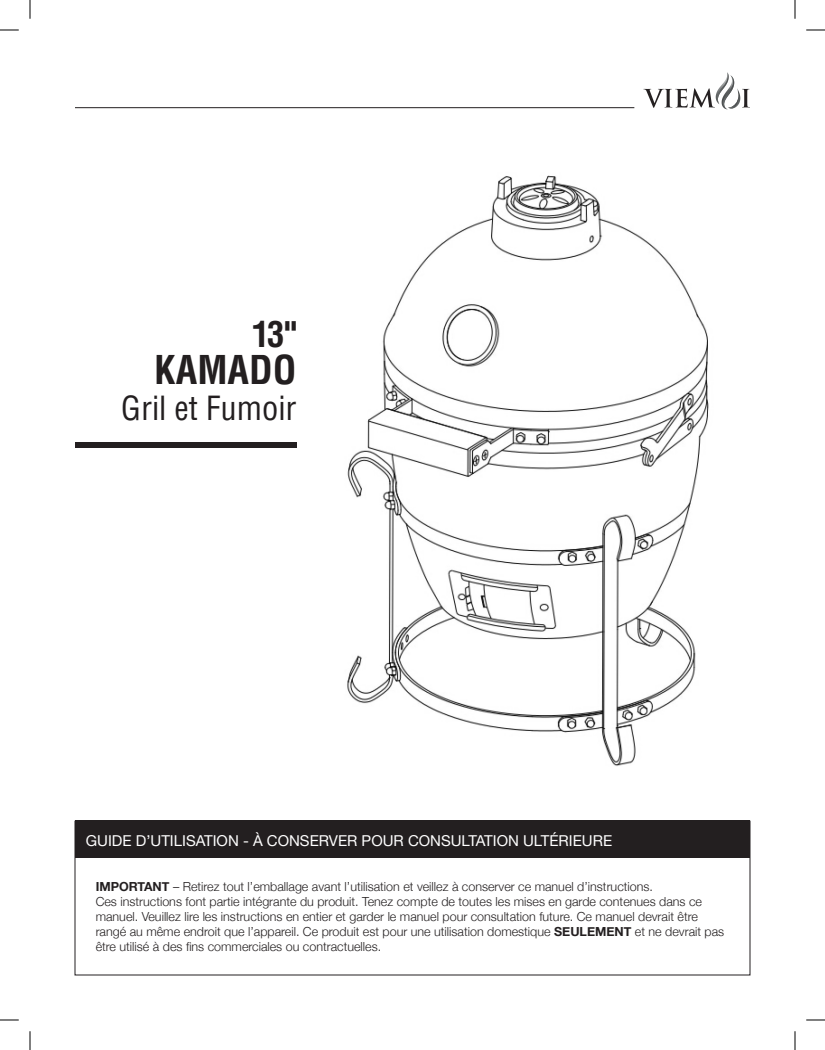
<style>
.page{position:relative;width:825px;height:1050px;background:#fff}
.page>*{position:absolute;margin:0;border:0;box-sizing:border-box;transform-origin:0 0}
.t1{font:700 condensed 38.75px "Helvetica";color:#231f20}
.t2{font:700 condensed 35px "Helvetica";color:#231f20}
.t3{font:condensed 32.5px "Helvetica";color:#231f20}
.t4{font:15px "Helvetica Neue";color:#fff}
.t5{font:300 12.5px/15px "Helvetica Neue";color:#231f20}
.s1{font-weight:700}
</style>
<div class="page">
<hr style="left:75px;top:107px;width:559px;height:1px;background:#231f20">
<svg style="left:643px;top:72px;width:107px;height:37px"></svg>
<img style="left:347px;top:175px;width:362px;height:591px">
<div style="left:75px;top:442px;width:221px;height:6px;background:#231f20"></div>
<div style="left:75px;top:821px;width:675px;height:37px;background:#231f20"></div>
<svg style="left:0;top:29px;width:19px;height:2px"></svg>
<svg style="left:806px;top:29px;width:19px;height:2px"></svg>
<svg style="left:0;top:1019px;width:19px;height:2px"></svg>
<svg style="left:806px;top:1019px;width:19px;height:2px"></svg>
<svg style="left:29px;top:0;width:2px;height:19px"></svg>
<svg style="left:29px;top:1031px;width:2px;height:19px"></svg>
<svg style="left:794px;top:0;width:2px;height:19px"></svg>
<svg style="left:794px;top:1031px;width:2px;height:19px"></svg>
<p class="t2" style="left:252px;top:312px;width:46px">13"</p>
<p class="t1" style="left:154px;top:346px;width:144px">KAMADO</p>
<p class="t3" style="left:121px;top:388px;width:177px">Gril et Fumoir</p>
<p class="t4" style="left:86px;top:829px;width:528px">GUIDE D’UTILISATION - À CONSERVER POUR CONSULTATION ULTÉRIEURE</p>
<p class="t5" style="left:96px;top:878px;width:630px"><span class="s1">IMPORTANT</span> – Retirez tout l’emballage avant l’utilisation et veillez à conserver ce manuel d’instructions.<br>Ces instructions font partie intégrante du produit. Tenez compte de toutes les mises en garde contenues dans ce manuel. Veuillez lire les instructions en entier et garder le manuel pour consultation future. Ce manuel devrait être rangé au même endroit que l’appareil. Ce produit est pour une utilisation domestique <span class="s1">SEULEMENT</span> et ne devrait pas être utilisé à des fins commerciales ou contractuelles.</p>
</div>
